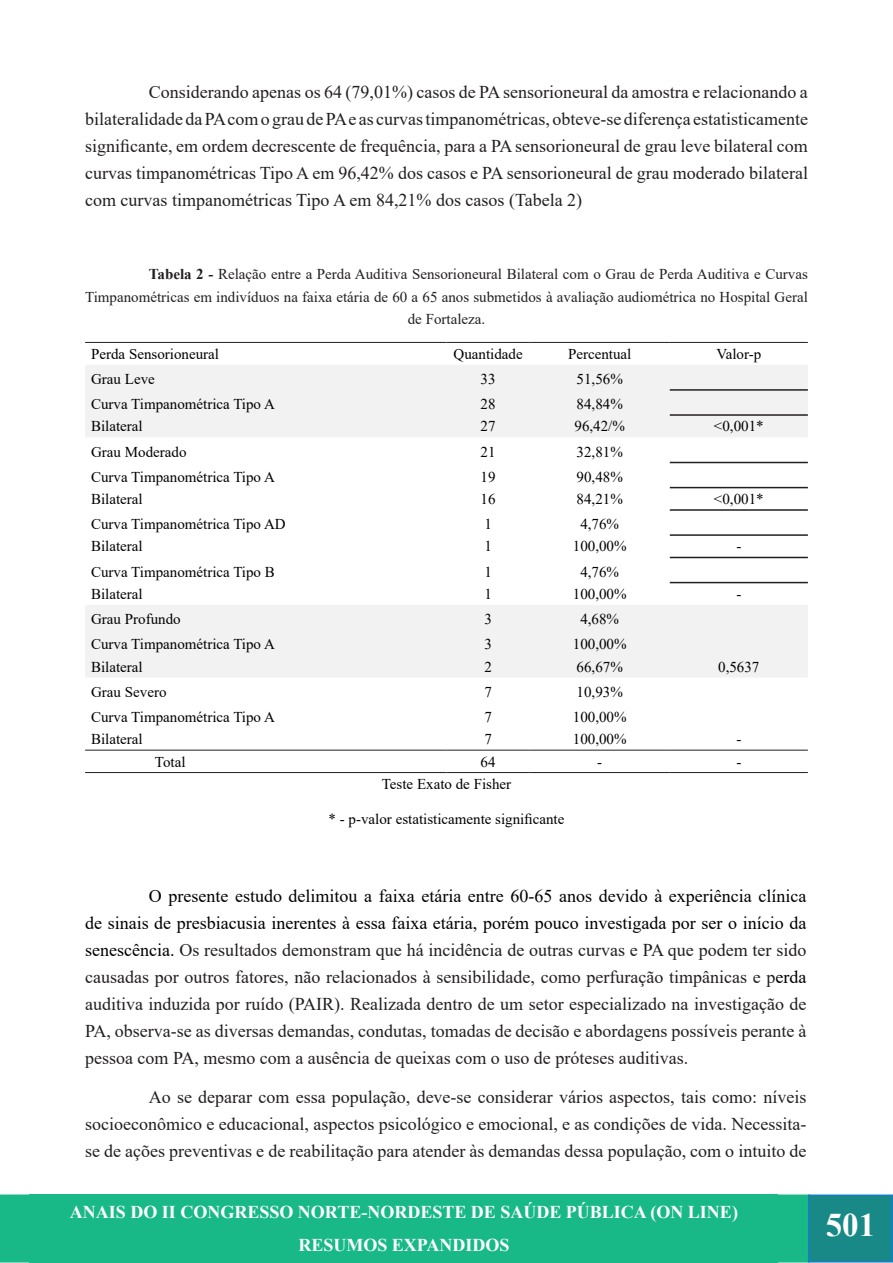
<style>
.page{position:relative;width:893px;height:1263px;background:#fff}
.page>*{position:absolute;margin:0;border:0;box-sizing:border-box;transform-origin:0 0}
.t1{font:700 33px "Times New Roman";color:#fff}
.t2{font:18px/27px "Times New Roman";color:#231f20;text-align:justify}
.t3{font:700 18px/33px "Times New Roman";color:#fff;text-align:center}
.t4{font:15px "Times New Roman";color:#000}
.t5{font:15px "Times New Roman";color:#231f20}
.s1{font-weight:700}
.s2{color:#000}
</style>
<div class="page">
<div style="left:0;top:1194px;width:808px;height:68px;background:#18b987"></div>
<div style="left:809px;top:1195px;width:83px;height:67px;background:#188987"></div>
<div style="left:808px;top:1194px;width:85px;height:68px;border:2px solid #167ec4"></div>
<div style="left:30px;top:1194px;width:748px;height:68px;background:#18b987"></div>
<svg style="left:85px;top:365px;width:723px;height:312px"></svg>
<hr style="left:670px;top:389px;width:138px;height:2px;background:#231f20">
<hr style="left:670px;top:414px;width:138px;height:2px;background:#231f20">
<hr style="left:670px;top:462px;width:138px;height:1px;background:#231f20">
<hr style="left:670px;top:487px;width:138px;height:1px;background:#231f20">
<hr style="left:670px;top:509px;width:138px;height:2px;background:#231f20">
<hr style="left:670px;top:534px;width:138px;height:2px;background:#231f20">
<hr style="left:670px;top:557px;width:138px;height:1px;background:#231f20">
<hr style="left:670px;top:582px;width:138px;height:1px;background:#231f20">
<hr style="left:85px;top:342px;width:362px;height:1px;background:#231f20">
<hr style="left:447px;top:342px;width:83px;height:1px;background:#231f20">
<hr style="left:530px;top:342px;width:140px;height:1px;background:#231f20">
<hr style="left:670px;top:342px;width:138px;height:1px;background:#231f20">
<hr style="left:85px;top:750px;width:362px;height:1px;background:#231f20">
<hr style="left:447px;top:750px;width:83px;height:1px;background:#231f20">
<hr style="left:530px;top:750px;width:140px;height:1px;background:#231f20">
<hr style="left:670px;top:750px;width:138px;height:1px;background:#231f20">
<hr style="left:85px;top:772px;width:362px;height:1px;background:#231f20">
<hr style="left:447px;top:772px;width:83px;height:1px;background:#231f20">
<hr style="left:530px;top:772px;width:140px;height:1px;background:#231f20">
<hr style="left:670px;top:772px;width:138px;height:1px;background:#231f20">
<p class="t2" style="left:85px;top:77px;width:724px;text-indent:64px">Considerando apenas os 64 (79,01%) casos de PA sensorioneural da amostra e relacionando a bilateralidade da PA com o grau de PA e as curvas timpanométricas, obteve-se diferença estatisticamente significante, em ordem decrescente de frequência, para a PA sensorioneural de grau leve bilateral com curvas timpanométricas Tipo A em 96,42% dos casos e PA sensorioneural de grau moderado bilateral com curvas timpanométricas Tipo A em 84,21% dos casos (Tabela 2)</p>
<p class="t5" style="left:149px;top:263px;width:660px"><span class="s1">Tabela 2 -</span> Relação entre a Perda Auditiva Sensorioneural Bilateral com o Grau de Perda Auditiva e Curvas</p>
<p class="t5" style="left:85px;top:286px;width:724px">Timpanométricas em indivíduos na faixa etária de 60 a 65 anos submetidos à avaliação audiométrica no Hospital Geral</p>
<p class="t5" style="left:408px;top:308px;width:79px">de Fortaleza.</p>
<p class="t4" style="left:91px;top:343px;width:129px">Perda Sensorioneural</p>
<p class="t4" style="left:454px;top:343px;width:71px">Quantidade</p>
<p class="t4" style="left:568px;top:343px;width:65px">Percentual</p>
<p class="t4" style="left:716px;top:343px;width:46px">Valor-p</p>
<p class="t4" style="left:91px;top:368px;width:65px">Grau Leve</p>
<p class="t4" style="left:481px;top:368px;width:16px">33</p>
<p class="t4" style="left:577px;top:368px;width:48px">51,56%</p>
<p class="t4" style="left:91px;top:393px;width:185px">Curva Timpanométrica Tipo A</p>
<p class="t4" style="left:481px;top:393px;width:16px">28</p>
<p class="t4" style="left:577px;top:393px;width:48px">84,84%</p>
<p class="t4" style="left:91px;top:416px;width:53px">Bilateral</p>
<p class="t4" style="left:481px;top:416px;width:16px">27</p>
<p class="t4" style="left:575px;top:416px;width:52px">96,42/%</p>
<p class="t4" style="left:714px;top:416px;width:51px">&lt;0,001*</p>
<p class="t4" style="left:91px;top:441px;width:97px">Grau Moderado</p>
<p class="t4" style="left:481px;top:441px;width:16px">21</p>
<p class="t4" style="left:577px;top:441px;width:48px">32,81%</p>
<p class="t4" style="left:91px;top:466px;width:185px">Curva Timpanométrica Tipo A</p>
<p class="t4" style="left:481px;top:466px;width:16px">19</p>
<p class="t4" style="left:577px;top:466px;width:48px">90,48%</p>
<p class="t4" style="left:91px;top:488px;width:53px">Bilateral</p>
<p class="t4" style="left:481px;top:488px;width:16px">16</p>
<p class="t4" style="left:577px;top:488px;width:48px">84,21%</p>
<p class="t4" style="left:714px;top:488px;width:51px">&lt;0,001*</p>
<p class="t4" style="left:91px;top:513px;width:196px">Curva Timpanométrica Tipo AD</p>
<p class="t4" style="left:484px;top:513px;width:9px">1</p>
<p class="t4" style="left:580px;top:513px;width:40px">4,76%</p>
<p class="t4" style="left:91px;top:536px;width:53px">Bilateral</p>
<p class="t4" style="left:484px;top:536px;width:9px">1</p>
<p class="t4" style="left:573px;top:536px;width:55px">100,00%</p>
<p class="t4" style="left:736px;top:536px;width:6px">-</p>
<p class="t4" style="left:91px;top:561px;width:185px">Curva Timpanométrica Tipo B</p>
<p class="t4" style="left:484px;top:561px;width:9px">1</p>
<p class="t4" style="left:580px;top:561px;width:40px">4,76%</p>
<p class="t4" style="left:91px;top:583px;width:53px">Bilateral</p>
<p class="t4" style="left:484px;top:583px;width:9px">1</p>
<p class="t4" style="left:573px;top:583px;width:55px">100,00%</p>
<p class="t4" style="left:736px;top:583px;width:6px">-</p>
<p class="t4" style="left:91px;top:608px;width:91px">Grau Profundo</p>
<p class="t4" style="left:484px;top:608px;width:9px">3</p>
<p class="t4" style="left:580px;top:608px;width:40px">4,68%</p>
<p class="t4" style="left:91px;top:633px;width:185px">Curva Timpanométrica Tipo A</p>
<p class="t4" style="left:484px;top:633px;width:9px">3</p>
<p class="t4" style="left:573px;top:633px;width:55px">100,00%</p>
<p class="t4" style="left:91px;top:656px;width:53px">Bilateral</p>
<p class="t4" style="left:484px;top:656px;width:9px">2</p>
<p class="t4" style="left:577px;top:656px;width:48px">66,67%</p>
<p class="t4" style="left:718px;top:656px;width:43px">0,5637</p>
<p class="t4" style="left:91px;top:681px;width:77px">Grau Severo</p>
<p class="t4" style="left:484px;top:681px;width:9px">7</p>
<p class="t4" style="left:577px;top:681px;width:48px">10,93%</p>
<p class="t4" style="left:91px;top:706px;width:185px">Curva Timpanométrica Tipo A</p>
<p class="t4" style="left:484px;top:706px;width:9px">7</p>
<p class="t4" style="left:573px;top:706px;width:55px">100,00%</p>
<p class="t4" style="left:91px;top:728px;width:53px">Bilateral</p>
<p class="t4" style="left:484px;top:728px;width:9px">7</p>
<p class="t4" style="left:573px;top:728px;width:55px">100,00%</p>
<p class="t4" style="left:736px;top:728px;width:6px">-</p>
<p class="t4" style="left:155px;top:751px;width:32px">Total</p>
<p class="t4" style="left:481px;top:751px;width:16px">64</p>
<p class="t4" style="left:597px;top:751px;width:6px">-</p>
<p class="t4" style="left:736px;top:751px;width:6px">-</p>
<p class="t4" style="left:382px;top:774px;width:131px">Teste Exato de Fisher</p>
<p class="t4" style="left:329px;top:808px;width:237px">* - p-valor estatisticamente significante</p>
<p class="t2" style="left:85px;top:882px;width:723px;text-indent:64px"><span class="s2">O presente estudo delimitou a faixa etária entre 60-65 anos devido à experiência clínica de sinais de presbiacusia inerentes à essa faixa etária, porém pouco investigada por ser o início da senescência.</span> Os resultados demonstram que há incidência de outras curvas e PA que podem ter sido causadas por outros fatores, não relacionados à sensibilidade, como perfuração timpânicas e p<span class="s2">erda </span>auditiva induzida por ruído (PAIR). Realizada dentro de um setor especializado na investigação de PA, observa-se as diversas demandas, condutas, tomadas de decisão e abordagens possíveis perante à pessoa com PA, mesmo com a ausência de queixas com o uso de próteses auditivas.</p>
<p class="t2" style="left:85px;top:1083px;width:723px;text-indent:64px">Ao se deparar com essa população, deve-se considerar vários aspectos, tais como: níveis socioeconômico e educacional, aspectos psicológico e emocional, e as condições de vida. Necessita&shy;se de ações preventivas e de reabilitação para atender às demandas dessa população, com o intuito de</p>
<p class="t3" style="left:70px;top:1195px;width:669px">ANAIS DO II CONGRESSO NORTE-NORDESTE DE SAÚDE PÚBLICA (ON LINE)<br>RESUMOS EXPANDIDOS</p>
<h1 class="t1" style="left:826px;top:1201px;width:51px">501</h1>
</div>
